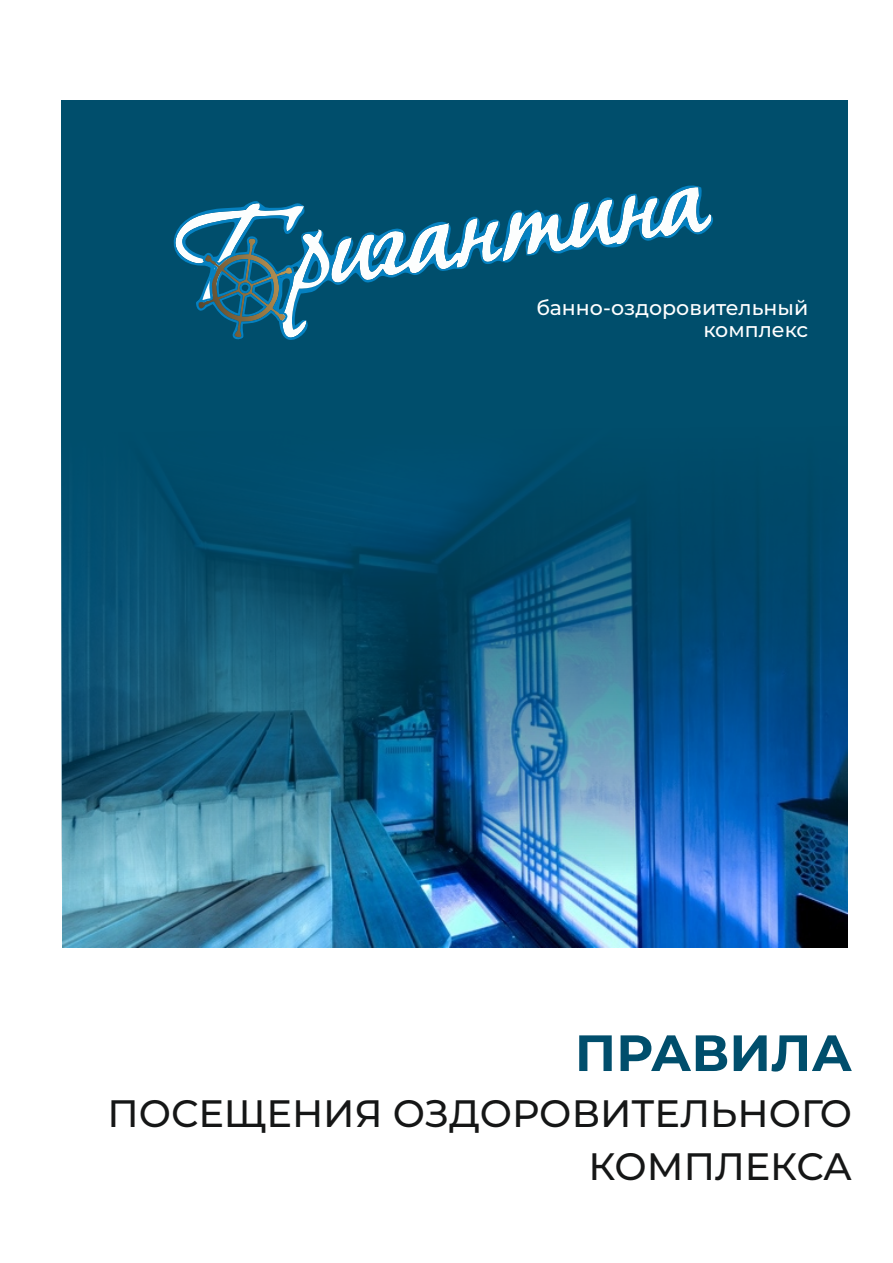
<style>
.page{position:relative;width:893px;height:1263px;background:#fff}
.page>*{position:absolute;margin:0;border:0;box-sizing:border-box;transform-origin:0 0}
.t1{font:700 50.85px "Montserrat";color:#004e6c}
.t2{font:500 38.1px/52.7px "Montserrat";color:#151616;text-align:right}
.t3{font:500 20.55px/22.6px "Montserrat";color:#fff;text-align:right}
</style>
<div class="page">
<img style="left:63px;top:909px;width:785px;height:38px">
<img style="left:62px;top:101px;width:786px;height:808px">
<svg style="left:152px;top:181px;width:560px;height:161px;background:#226985"></svg>
<p class="t3" style="left:536px;top:296px;width:273px">банно-оздоровительный комплекс</p>
<h1 class="t1" style="left:575px;top:1022px;width:279px">ПРАВИЛА</h1>
<p class="t2" style="left:107px;top:1087px;width:746px">ПОСЕЩЕНИЯ ОЗДОРОВИТЕЛЬНОГО<br>КОМПЛЕКСА</p>
</div>
